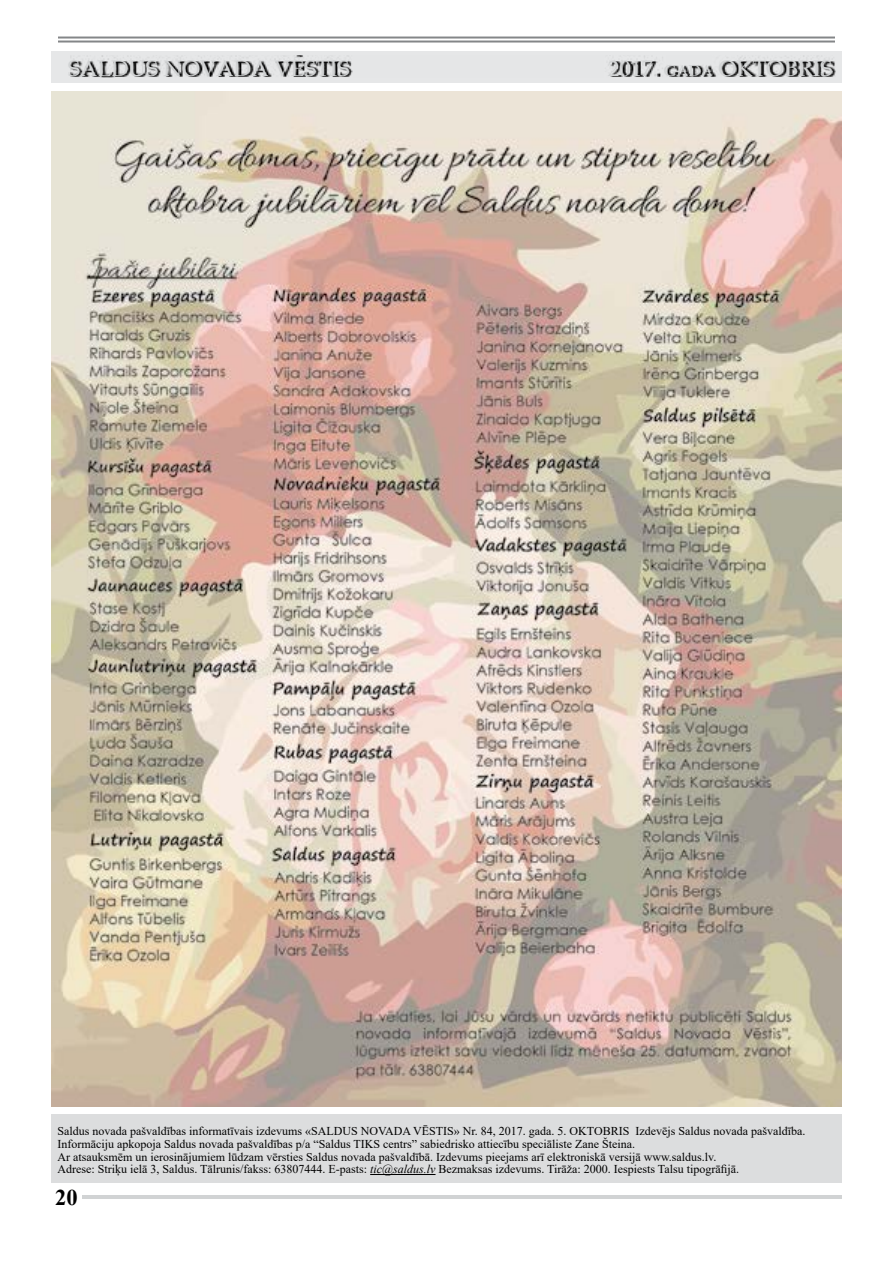
<style>
.page{position:relative;width:893px;height:1263px;background:#fff}
.page>*{position:absolute;margin:0;border:0;box-sizing:border-box;transform-origin:0 0}
.t1{font:22.5px "Book Antiqua";color:#d1d3d4}
.t2{font:700 22.5px "Times New Roman";color:#000}
.t3{font:12px/12.6px "Times New Roman";color:#000}
.s1{font-size:15.75px}
.s2{font-style:italic}
</style>
<div class="page">
<hr style="left:83px;top:1195px;width:759px;height:4px;background:#d1d3d4">
<hr style="left:59px;top:37px;width:775px;height:2px;background:#848688">
<hr style="left:59px;top:41px;width:775px;height:2px;background:#848688">
<div style="left:51px;top:1114px;width:791px;height:69px;background:#dcddde"></div>
<hr style="left:370px;top:1174px;width:66px;height:1px;background:#000">
<div style="left:51px;top:52px;width:791px;height:31px;background:#e6e7e8"></div>
<svg style="left:70px;top:56px;width:766px;height:22px"></svg>
<img style="left:51px;top:91px;width:791px;height:1016px">
<h1 class="t1" style="left:68px;top:52px;width:283px">SALDUS NOVADA VĒSTIS</h1>
<h1 class="t1" style="left:608px;top:52px;width:82px">2017. <span class="s1">gada</span></h1>
<h1 class="t1" style="left:718px;top:52px;width:115px">OKTOBRIS</h1>
<p class="t3" style="left:57px;top:1125px;width:749px">Saldus novada pašvaldības informatīvais izdevums «SALDUS NOVADA VĒSTIS» Nr. 84, 2017. gada. 5. OKTOBRIS Izdevējs Saldus novada pašvaldība.<br>Informāciju apkopoja Saldus novada pašvaldības p/a “Saldus TIKS centrs” sabiedrisko attiecību speciāliste Zane Šteina.<br>Ar atsauksmēm un ierosinājumiem lūdzam vērsties Saldus novada pašvaldībā. Izdevums pieejams arī elektroniskā versijā www.saldus.lv.<br>Adrese: Striķu ielā 3, Saldus. Tālrunis/fakss: 63807444. E-pasts: <span class="s2">tic@saldus.lv</span> Bezmaksas izdevums. Tirāža: 2000. Iespiests Talsu tipogrāfijā.</p>
<h1 class="t2" style="left:55px;top:1181px;width:24px">20</h1>
</div>
